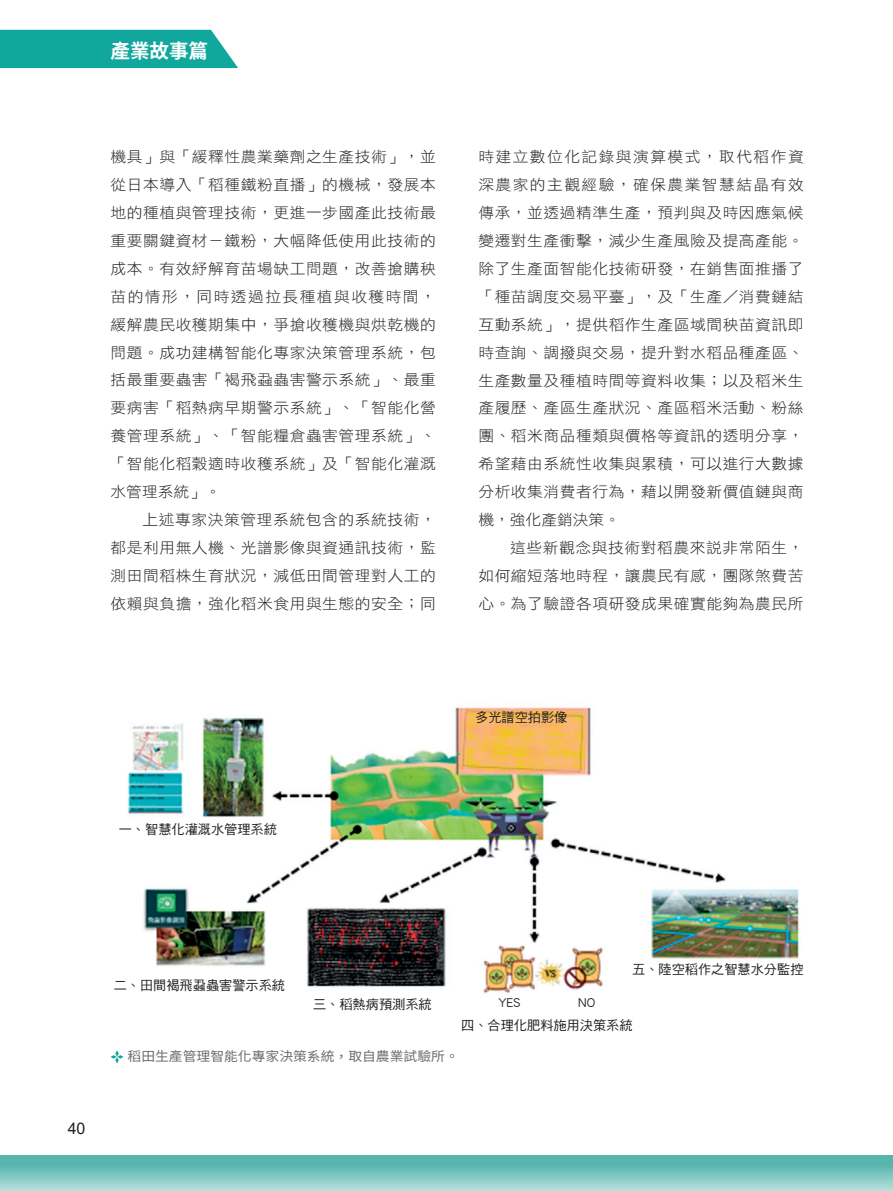
<style>
.page{position:relative;width:893px;height:1191px;background:#fff}
.page>*{position:absolute;margin:0;border:0;box-sizing:border-box;transform-origin:0 0}
.t1{font:700 19.5px "Source Han Sans TWHK";color:#fff}
.t2{font:15.9px "Arial";color:#231f20}
.t3{font:15px/27.9px "DF Hei Std W3";letter-spacing:.035em;color:#231f20;text-align:justify;scale:1.05 1}
.t4{font:13.2px "DF Hei Std W5";color:#231f20}
.t5{font:13.05px "Source Han Sans TWHK";color:#6c6d70;scale:1.05 1}
</style>
<div class="page">
<svg style="left:0;top:1155px;width:892px;height:36px;background:#7ac4be"></svg>
<hr style="left:892px;top:1154px;width:1px;height:37px;background:#56b5ad">
<img style="left:127px;top:707px;width:672px;height:287px">
<svg style="left:111px;top:1050px;width:13px;height:13px"></svg>
<div style="left:0;top:30px;width:238px;height:38px;background:#12a79d"></div>
<h1 class="t1" style="left:111px;top:39px;width:99px">產業故事篇</h1>
<p class="t3" style="left:111px;top:143px;width:311px">機具」與「緩釋性農業藥劑之生產技術」，並從日本導入「稻種鐵粉直播」的機械，發展本地的種植與管理技術，更進一步國產此技術最重要關鍵資材－鐵粉，大幅降低使用此技術的成本。有效紓解育苗場缺工問題，改善搶購秧苗的情形，同時透過拉長種植與收穫時間，緩解農民收穫期集中，爭搶收穫機與烘乾機的問題。成功建構智能化專家決策管理系統，包括最重要蟲害「褐飛蝨蟲害警示系統」、最重要病害「稻熱病早期警示系統」、「智能化營養管理系統」、「智能糧倉蟲害管理系統」、「智能化稻穀適時收穫系統」及「智能化灌溉水管理系統」。</p>
<p class="t3" style="left:111px;top:505px;width:311px;text-indent:32px">上述專家決策管理系統包含的系統技術，都是利用無人機、光譜影像與資通訊技術，監測田間稻株生育狀況，減低田間管理對人工的依賴與負擔，強化稻米食用與生態的安全；同</p>
<p class="t4" style="left:119px;top:821px;width:160px">一、智慧化灌溉水管理系統</p>
<p class="t3" style="left:478px;top:143px;width:311px">時建立數位化記錄與演算模式，取代稻作資深農家的主觀經驗，確保農業智慧結晶有效傳承，並透過精準生產，預判與及時因應氣候變遷對生產衝擊，減少生產風險及提高產能。除了生產面智能化技術研發，在銷售面推播了「種苗調度交易平臺」，及「生產／消費鏈結互動系統」，提供稻作生產區域間秧苗資訊即時查詢、調撥與交易，提升對水稻品種產區、生產數量及種植時間等資料收集；以及稻米生產履歷、產區生產狀況、產區稻米活動、粉絲團、稻米商品種類與價格等資訊的透明分享，希望藉由系統性收集與累積，可以進行大數據分析收集消費者行為，藉以開發新價值鏈與商機，強化產銷決策。</p>
<p class="t3" style="left:478px;top:533px;width:311px;text-indent:32px">這些新觀念與技術對稻農來說非常陌生，如何縮短落地時程，讓農民有感，團隊煞費苦心。為了驗證各項研發成果確實能夠為農民所</p>
<p class="t4" style="left:475px;top:710px;width:94px">多光譜空拍影像</p>
<p class="t2" style="left:68px;top:1117px;width:19px">40</p>
<p class="t4" style="left:114px;top:978px;width:173px">二、田間褐飛蝨蟲害警示系統</p>
<p class="t4" style="left:313px;top:997px;width:120px">三、稻熱病預測系統</p>
<p class="t5" style="left:128px;top:1049px;width:317px">稻田生產管理智能化專家決策系統，取自農業試驗所。</p>
<p class="t4" style="left:498px;top:994px;width:23px">YES</p>
<p class="t4" style="left:578px;top:994px;width:19px">NO</p>
<p class="t4" style="left:632px;top:962px;width:173px">五、陸空稻作之智慧水分監控</p>
<p class="t4" style="left:461px;top:1018px;width:173px">四、合理化肥料施用決策系統</p>
</div>
